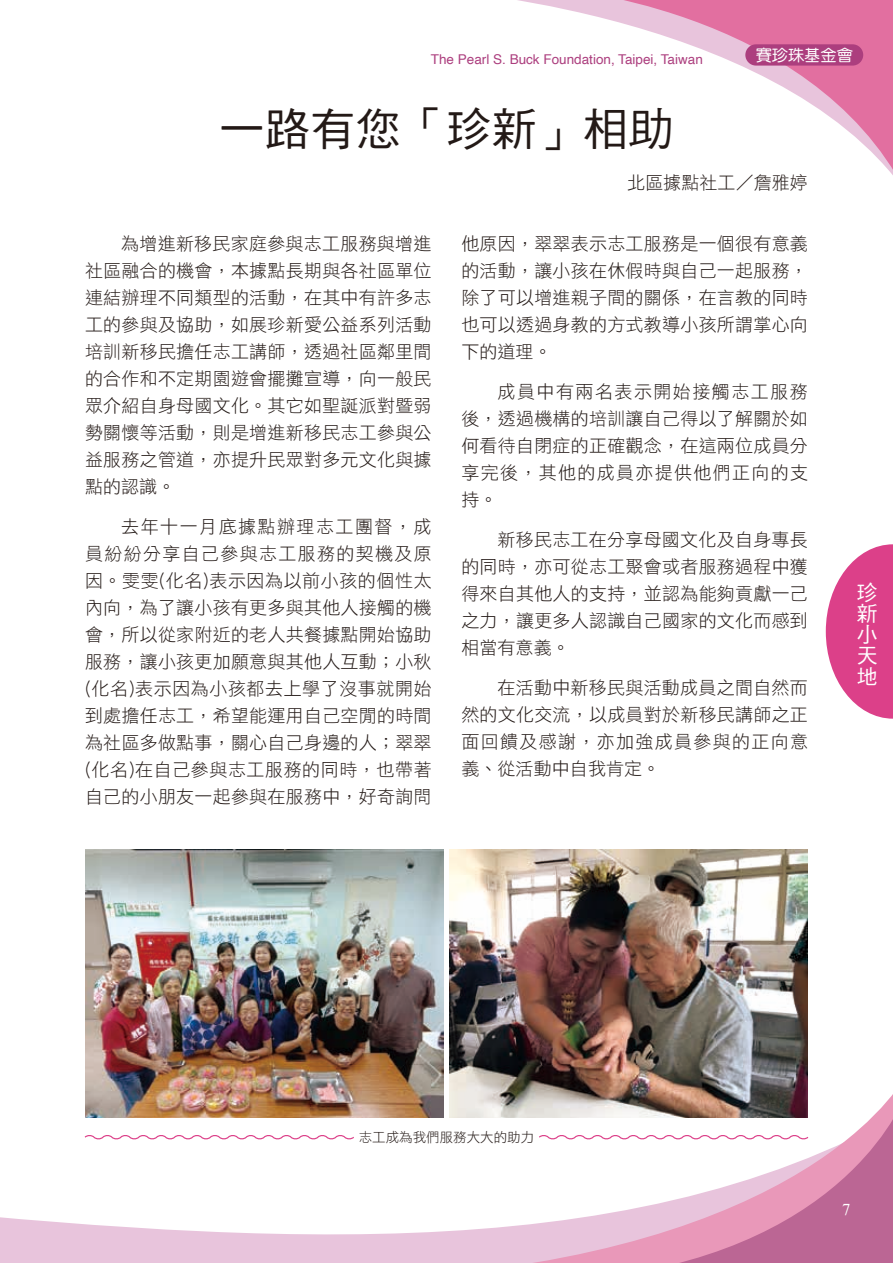
<style>
.page{position:relative;width:893px;height:1263px;background:#fff}
.page>*{position:absolute;margin:0;border:0;box-sizing:border-box;transform-origin:0 0}
.t1{font:45px "DF Hei Std W5";letter-spacing:.01em;color:#231916}
.t2{font:21px/21.1px "DF Hei Std W5";color:#fff;text-align:justify}
.t3{font:18px/27px "DF Li Hei Std W3";letter-spacing:.015em;color:#231916;text-align:justify}
.t4{font:18px "DF Hei Std W3";letter-spacing:.005em;color:#231916}
.t5{font:16.5px "Times New Roman";color:#fff}
.t6{font:16.2px "DF Yuan Std W5";color:#fff}
.t7{font:13.5px "Helvetica";color:#ac3e7e}
.t8{font:13.5px "DF Hei Std W3";color:#231916}
</style>
<div class="page">
<svg style="left:0;top:1117px;width:431px;height:146px"></svg>
<svg style="left:431px;top:1075px;width:174px;height:188px"></svg>
<svg style="left:605px;top:1094px;width:288px;height:169px"></svg>
<svg style="left:547px;top:0;width:346px;height:175px"></svg>
<div style="left:745px;top:44px;width:118px;height:22px;background:#ac3e7e;border-radius:11px"></div>
<svg style="left:826px;top:544px;width:67px;height:175px"></svg>
<img style="left:85px;top:849px;width:358px;height:268px">
<img style="left:450px;top:849px;width:358px;height:268px">
<div style="left:354px;top:1122px;width:185px;height:22px;background:#fff"></div>
<svg style="left:83px;top:1133px;width:271px;height:8px"></svg>
<svg style="left:539px;top:1133px;width:271px;height:8px"></svg>
<p class="t7" style="left:431px;top:49px;width:273px">The Pearl S. Buck Foundation, Taipei, Taiwan</p>
<p class="t6" style="left:756px;top:46px;width:99px">賽珍珠基金會</p>
<h1 class="t1" style="left:219px;top:104px;width:456px">一路有您「珍新」相助</h1>
<p class="t4" style="left:627px;top:172px;width:182px">北區據點社工／詹雅婷</p>
<p class="t3" style="left:85px;top:230px;width:348px;text-indent:36px">為增進新移民家庭參與志工服務與增進社區融合的機會，本據點長期與各社區單位連結辦理不同類型的活動，在其中有許多志工的參與及協助，如展珍新愛公益系列活動培訓新移民擔任志工講師，透過社區鄰里間的合作和不定期園遊會擺攤宣導，向一般民眾介紹自身母國文化。其它如聖誕派對暨弱勢關懷等活動，則是增進新移民志工參與公益服務之管道，亦提升民眾對多元文化與據點的認識。</p>
<p class="t3" style="left:85px;top:513px;width:348px;text-indent:36px">去年十一月底據點辦理志工團督，成員紛紛分享自己參與志工服務的契機及原因。雯雯(化名)表示因為以前小孩的個性太內向，為了讓小孩有更多與其他人接觸的機會，所以從家附近的老人共餐據點開始協助服務，讓小孩更加願意與其他人互動；小秋(化名)表示因為小孩都去上學了沒事就開始到處擔任志工，希望能運用自己空閒的時間為社區多做點事，關心自己身邊的人；翠翠(化名)在自己參與志工服務的同時，也帶著自己的小朋友一起參與在服務中，好奇詢問</p>
<p class="t3" style="left:461px;top:230px;width:348px">他原因，翠翠表示志工服務是一個很有意義的活動，讓小孩在休假時與自己一起服務，除了可以增進親子間的關係，在言教的同時也可以透過身教的方式教導小孩所謂掌心向下的道理。</p>
<p class="t3" style="left:461px;top:378px;width:348px;text-indent:36px">成員中有兩名表示開始接觸志工服務後，透過機構的培訓讓自己得以了解關於如何看待自閉症的正確觀念，在這兩位成員分享完後，其他的成員亦提供他們正向的支持。</p>
<p class="t3" style="left:461px;top:526px;width:348px;text-indent:36px">新移民志工在分享母國文化及自身專長的同時，亦可從志工聚會或者服務過程中獲得來自其他人的支持，並認為能夠貢獻一己之力，讓更多人認識自己國家的文化而感到相當有意義。</p>
<p class="t3" style="left:461px;top:673px;width:348px;text-indent:36px">在活動中新移民與活動成員之間自然而然的文化交流，以成員對於新移民講師之正面回饋及感謝，亦加強成員參與的正向意義、從活動中自我肯定。</p>
<p class="t2" style="left:857px;top:582px;width:22px">珍新小天地</p>
<p class="t8" style="left:359px;top:1130px;width:177px">志工成為我們服務大大的助力</p>
<p class="t5" style="left:842px;top:1199px;width:10px">7</p>
</div>
